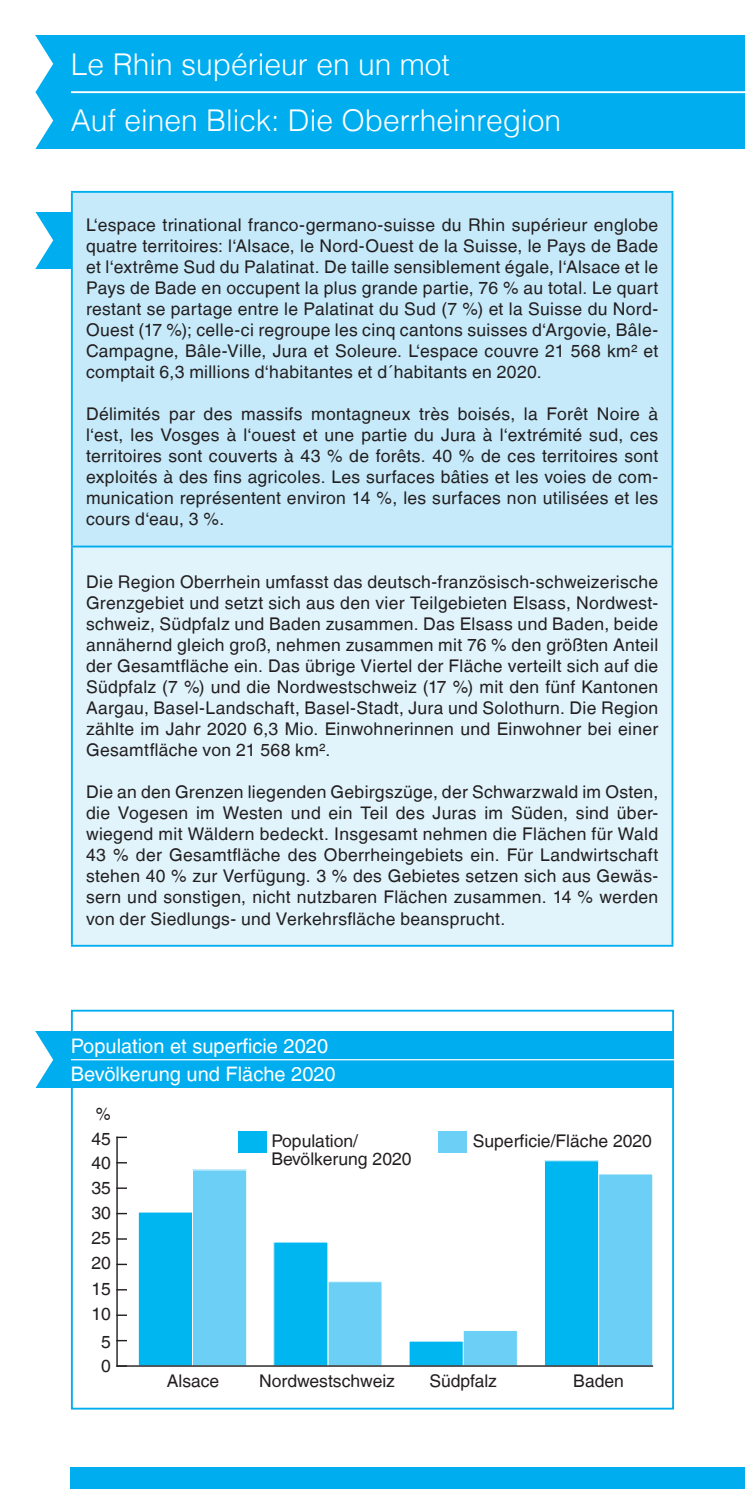
<style>
.page{position:relative;width:745px;height:1489px;background:#fff}
.page>*{position:absolute;margin:0;border:0;box-sizing:border-box;transform-origin:0 0}
.t1{font:300 30px "Helvetica LT";color:#fff}
.t2{font:20px/28.2px "Helvetica LT";color:#fff}
.t3{font:17.5px/21px "Helvetica LT";letter-spacing:.015em;color:#231f20;text-align:justify}
.t4{font:17.5px "Helvetica LT";letter-spacing:.015em;color:#231f20;scale:.96 1}
</style>
<div class="page">
<div style="left:35px;top:92px;width:709px;height:57px;background:#00aeef"></div>
<div style="left:35px;top:35px;width:709px;height:57px;background:#00aeef"></div>
<hr style="left:71px;top:91px;width:673px;height:2px;background:#fff">
<div style="left:71px;top:1467px;width:673px;height:21px;background:#00aeef"></div>
<svg style="left:744px;top:1467px;width:1px;height:21px"></svg>
<svg style="left:35px;top:35px;width:18px;height:114px"></svg>
<div style="left:35px;top:212px;width:37px;height:57px;background:#00aeef"></div>
<svg style="left:35px;top:212px;width:18px;height:57px"></svg>
<div style="left:72px;top:192px;width:600px;height:354px;background:#c6eafa"></div>
<div style="left:72px;top:546px;width:600px;height:399px;background:#e1f4fc"></div>
<hr style="left:71px;top:191px;width:602px;height:2px;background:#00aeef">
<hr style="left:71px;top:193px;width:2px;height:352px;background:#00aeef">
<hr style="left:671px;top:193px;width:2px;height:352px;background:#00aeef">
<hr style="left:71px;top:545px;width:602px;height:2px;background:#00aeef">
<hr style="left:71px;top:547px;width:2px;height:397px;background:#00aeef">
<hr style="left:671px;top:547px;width:2px;height:397px;background:#00aeef">
<hr style="left:71px;top:944px;width:602px;height:2px;background:#00aeef">
<div style="left:192px;top:1169px;width:54px;height:196px;background:#6bcff6"></div>
<div style="left:192px;top:1169px;width:55px;height:197px;border:1px solid #fff"></div>
<div style="left:327px;top:1281px;width:55px;height:84px;background:#6bcff6"></div>
<div style="left:327px;top:1281px;width:55px;height:85px;border:1px solid #fff"></div>
<div style="left:463px;top:1330px;width:54px;height:35px;background:#6bcff6"></div>
<div style="left:462px;top:1329px;width:55px;height:37px;border:1px solid #fff"></div>
<div style="left:598px;top:1173px;width:54px;height:192px;background:#6bcff6"></div>
<div style="left:598px;top:1173px;width:54px;height:193px;border:1px solid #fff"></div>
<div style="left:138px;top:1211px;width:54px;height:154px;background:#00b6f0"></div>
<div style="left:138px;top:1211px;width:55px;height:155px;border:1px solid #fff"></div>
<div style="left:273px;top:1241px;width:54px;height:124px;background:#00b6f0"></div>
<div style="left:273px;top:1241px;width:55px;height:125px;border:1px solid #fff"></div>
<div style="left:409px;top:1340px;width:54px;height:25px;background:#00b6f0"></div>
<div style="left:408px;top:1340px;width:55px;height:26px;border:1px solid #fff"></div>
<div style="left:544px;top:1160px;width:54px;height:205px;background:#00b6f0"></div>
<div style="left:543px;top:1160px;width:55px;height:206px;border:1px solid #fff"></div>
<hr style="left:117px;top:1365px;width:535px;height:1px;background:#231f20">
<svg style="left:118px;top:1339px;width:8px;height:2px"></svg>
<svg style="left:118px;top:1212px;width:8px;height:2px"></svg>
<hr style="left:116px;top:1137px;width:2px;height:228px;background:#231f20">
<div style="left:238px;top:1131px;width:28px;height:21px;background:#00b6f0"></div>
<div style="left:438px;top:1131px;width:29px;height:21px;background:#6bcff6"></div>
<div style="left:71px;top:1009px;width:602px;height:400px;border:2px solid #00aeef"></div>
<div style="left:35px;top:1031px;width:37px;height:57px;background:#00aeef"></div>
<div style="left:71px;top:1031px;width:602px;height:28px;background:#00aeef"></div>
<div style="left:71px;top:1059px;width:602px;height:29px;background:#00aeef"></div>
<hr style="left:71px;top:1059px;width:602px;height:1px;background:#fff">
<svg style="left:35px;top:1031px;width:18px;height:57px"></svg>
<h1 class="t1" style="left:71px;top:45px;width:380px">Le Rhin supérieur en un mot</h1>
<h1 class="t1" style="left:71px;top:102px;width:491px">Auf einen Blick: Die Oberrheinregion</h1>
<p class="t3" style="left:86px;top:214px;width:573px">L‘espace trinational franco-germano-suisse du Rhin supérieur englobe quatre territoires: l‘Alsace, le Nord-Ouest de la Suisse, le Pays de Bade et l‘extrême Sud du Palatinat. De taille sensiblement égale, l‘Alsace et le Pays de Bade en occupent la plus grande partie, 76 % au total. Le quart restant se partage entre le Palatinat du Sud (7 %) et la Suisse du Nord-Ouest (17 %); celle-ci regroupe les cinq cantons suisses d‘Argovie, Bâle-Campagne, Bâle-Ville, Jura et Soleure. L‘espace couvre 21 568 km² et comptait 6,3 millions d‘habitantes et d´habitants en 2020.</p>
<p class="t3" style="left:86px;top:403px;width:573px">Délimités par des massifs montagneux très boisés, la Forêt Noire à l‘est, les Vosges à l‘ouest et une partie du Jura à l‘extrémité sud, ces territoires sont couverts à 43 % de forêts. 40 % de ces territoires sont exploités à des fins agricoles. Les surfaces bâties et les voies de com&shy;munication représentent environ 14 %, les surfaces non utilisées et les cours d‘eau, 3 %.</p>
<p class="t3" style="left:86px;top:571px;width:573px">Die Region Oberrhein umfasst das deutsch-französisch-schweizerische Grenzgebiet und setzt sich aus den vier Teilgebieten Elsass, Nordwest&shy;schweiz, Südpfalz und Baden zusammen. Das Elsass und Baden, beide annähernd gleich groß, nehmen zusammen mit 76 % den größten Anteil der Gesamtfläche ein. Das übrige Viertel der Fläche verteilt sich auf die Südpfalz (7 %) und die Nordwestschweiz (17 %) mit den fünf Kantonen Aargau, Basel-Landschaft, Basel-Stadt, Jura und Solothurn. Die Region zählte im Jahr 2020 6,3 Mio. Einwohnerinnen und Einwohner bei einer Gesamtfläche von 21 568 km².</p>
<p class="t3" style="left:86px;top:781px;width:573px">Die an den Grenzen liegenden Gebirgszüge, der Schwarzwald im Osten, die Vogesen im Westen und ein Teil des Juras im Süden, sind über&shy;wiegend mit Wäldern bedeckt. Insgesamt nehmen die Flächen für Wald 43 % der Gesamtfläche des Oberrheingebiets ein. Für Landwirtschaft stehen 40 % zur Verfügung. 3 % des Gebietes setzen sich aus Gewäs&shy;sern und sonstigen, nicht nutzbaren Flächen zusammen. 14 % werden von der Siedlungs- und Verkehrsfläche beansprucht.</p>
<p class="t2" style="left:71px;top:1031px;width:266px">Population et superficie 2020<br>Bevölkerung und Fläche 2020</p>
<p class="t4" style="left:96px;top:1104px;width:17px">%</p>
<p class="t3" style="left:91px;top:1127px;width:21px">45</p>
<p class="t3" style="left:91px;top:1152px;width:21px">40</p>
<p class="t3" style="left:91px;top:1176px;width:21px">35</p>
<p class="t3" style="left:91px;top:1201px;width:21px">30</p>
<p class="t3" style="left:91px;top:1227px;width:21px">25</p>
<p class="t3" style="left:91px;top:1252px;width:21px">20</p>
<p class="t3" style="left:91px;top:1278px;width:21px">15</p>
<p class="t3" style="left:91px;top:1303px;width:21px">10</p>
<p class="t3" style="left:101px;top:1331px;width:11px">5</p>
<p class="t3" style="left:101px;top:1355px;width:11px">0</p>
<p class="t3" style="left:271px;top:1130px;width:88px">Population/</p>
<p class="t3" style="left:472px;top:1130px;width:180px">Superficie/Fläche 2020</p>
<p class="t3" style="left:271px;top:1148px;width:141px">Bevölkerung 2020</p>
<p class="t3" style="left:429px;top:1370px;width:69px">Südpfalz</p>
<p class="t3" style="left:167px;top:1370px;width:54px">Alsace</p>
<p class="t3" style="left:259px;top:1370px;width:137px">Nordwestschweiz</p>
<p class="t3" style="left:573px;top:1370px;width:52px">Baden</p>
</div>
